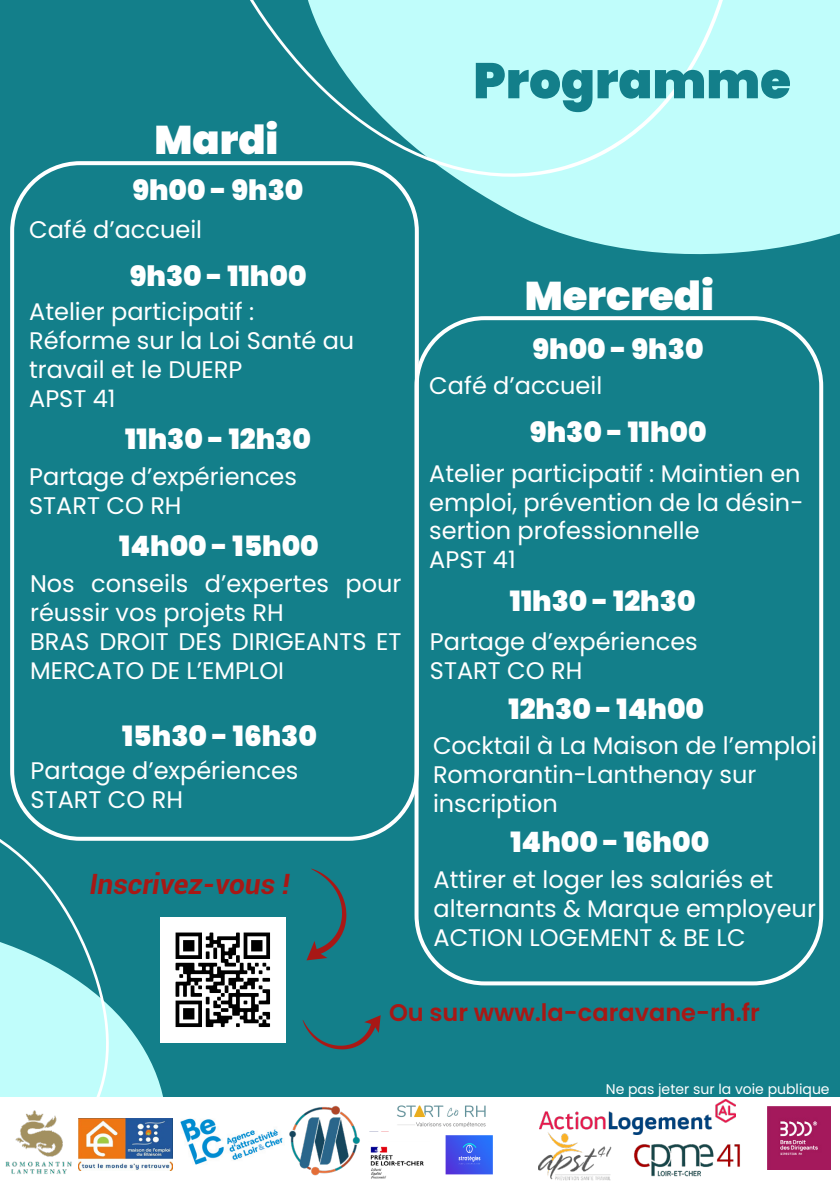
<style>
.page{position:relative;width:840px;height:1191px;background:#fff}
.page>*{position:absolute;margin:0;border:0;box-sizing:border-box;transform-origin:0 0}
.t1{font:900 50px "Poppins";color:#137f8a}
.t2{font:900 40px "Poppins";color:#fff}
.t3{font:900 28px "Poppins";color:#fff}
.t4{font:italic 700 28px "Roboto";color:#a81815}
.t5{font:24px/28.8px "Poppins";color:#fff}
.t6{font:600 24px "Poppins";color:#a81815}
.t7{font:14px "Poppins";color:#fff}
</style>
<div class="page">
<div style="left:0;top:0;width:839px;height:1191px;background:#137f8a"></div>
<svg style="left:412px;top:213px;width:427px;height:75px"></svg>
<svg style="left:250px;top:0;width:589px;height:213px;fill:#c0fdfb"></svg>
<svg style="left:139px;top:917px;width:42px;height:180px"></svg>
<svg style="left:0;top:780px;width:139px;height:317px"></svg>
<div style="left:10px;top:161px;width:408px;height:679px;border:4px solid #fff;border-radius:68px"></div>
<div style="left:414px;top:316px;width:408px;height:669px;border:4px solid #fff;border-radius:68px"></div>
<div style="left:0;top:1097px;width:839px;height:94px;background:#fff"></div>
<img style="left:634px;top:1144px;width:106px;height:33px">
<img style="left:539px;top:1099px;width:195px;height:35px">
<img style="left:5px;top:1110px;width:67px;height:64px">
<img style="left:538px;top:1127px;width:76px;height:54px">
<img style="left:165px;top:1118px;width:118px;height:53px">
<svg style="left:306px;top:868px;width:40px;height:92px"></svg>
<svg style="left:302px;top:1015px;width:78px;height:34px"></svg>
<img style="left:161px;top:917px;width:124px;height:125px">
<img style="left:78px;top:1119px;width:94px;height:51px">
<img style="left:767px;top:1106px;width:63px;height:63px">
<img style="left:289px;top:1105px;width:71px;height:71px">
<img style="left:397px;top:1105px;width:89px;height:22px">
<img style="left:370px;top:1135px;width:123px;height:44px">
<p class="t2" style="left:154px;top:117px;width:126px">Mardi</p>
<p class="t3" style="left:132px;top:174px;width:172px">9h00 - 9h30</p>
<p class="t5" style="left:29px;top:216px;width:174px">Café d’accueil</p>
<p class="t3" style="left:130px;top:260px;width:178px">9h30 - 11h00</p>
<p class="t5" style="left:29px;top:297px;width:226px">Atelier participatif :</p>
<p class="t5" style="left:29px;top:326px;width:326px">Réforme sur la Loi Santé au</p>
<p class="t5" style="left:29px;top:355px;width:215px">travail et le DUERP</p>
<p class="t5" style="left:29px;top:384px;width:88px">APST 41</p>
<p class="t3" style="left:125px;top:423px;width:187px">11h30 - 12h30</p>
<p class="t5" style="left:29px;top:462px;width:269px">Partage d’expériences</p>
<p class="t5" style="left:29px;top:491px;width:154px">START CO RH</p>
<p class="t3" style="left:119px;top:530px;width:201px">14h00 - 15h00</p>
<p class="t5" style="left:30px;top:569px;width:373px">Nos conseils d’expertes pour réussir vos projets RH</p>
<p class="t5" style="left:30px;top:627px;width:373px">BRAS DROIT DES DIRIGEANTS ET<br>MERCATO DE L’EMPLOI</p>
<p class="t3" style="left:122px;top:720px;width:196px">15h30 - 16h30</p>
<p class="t5" style="left:31px;top:756px;width:269px">Partage d’expériences</p>
<p class="t5" style="left:31px;top:785px;width:154px">START CO RH</p>
<p class="t4" style="left:89px;top:864px;width:202px">Inscrivez-vous !</p>
<p class="t1" style="left:473px;top:52px;width:319px">Programme</p>
<p class="t2" style="left:524px;top:273px;width:191px">Mercredi</p>
<p class="t3" style="left:532px;top:333px;width:172px">9h00 - 9h30</p>
<p class="t5" style="left:429px;top:371px;width:174px">Café d’accueil</p>
<p class="t3" style="left:529px;top:416px;width:178px">9h30 - 11h00</p>
<p class="t5" style="left:429px;top:459px;width:375px">Atelier participatif : Maintien en emploi, prévention de la désin&shy;sertion professionnelle</p>
<p class="t5" style="left:429px;top:545px;width:88px">APST 41</p>
<p class="t3" style="left:509px;top:585px;width:187px">11h30 - 12h30</p>
<p class="t5" style="left:429px;top:627px;width:269px">Partage d’expériences</p>
<p class="t5" style="left:429px;top:656px;width:154px">START CO RH</p>
<p class="t3" style="left:508px;top:693px;width:197px">12h30 - 14h00</p>
<p class="t5" style="left:433px;top:731px;width:385px">Cocktail à La Maison de l’emploi</p>
<p class="t5" style="left:433px;top:760px;width:325px">Romorantin-Lanthenay sur</p>
<p class="t5" style="left:433px;top:789px;width:126px">inscription</p>
<p class="t3" style="left:510px;top:825px;width:200px">14h00 - 16h00</p>
<p class="t5" style="left:433px;top:865px;width:341px">Attirer et loger les salariés et</p>
<p class="t5" style="left:433px;top:894px;width:383px">alternants &amp; Marque employeur</p>
<p class="t5" style="left:433px;top:923px;width:313px">ACTION LOGEMENT &amp; BE LC</p>
<p class="t6" style="left:389px;top:998px;width:372px">Ou sur www.la-caravane-rh.fr</p>
<p class="t7" style="left:605px;top:1080px;width:225px">Ne pas jeter sur la voie publique</p>
</div>
